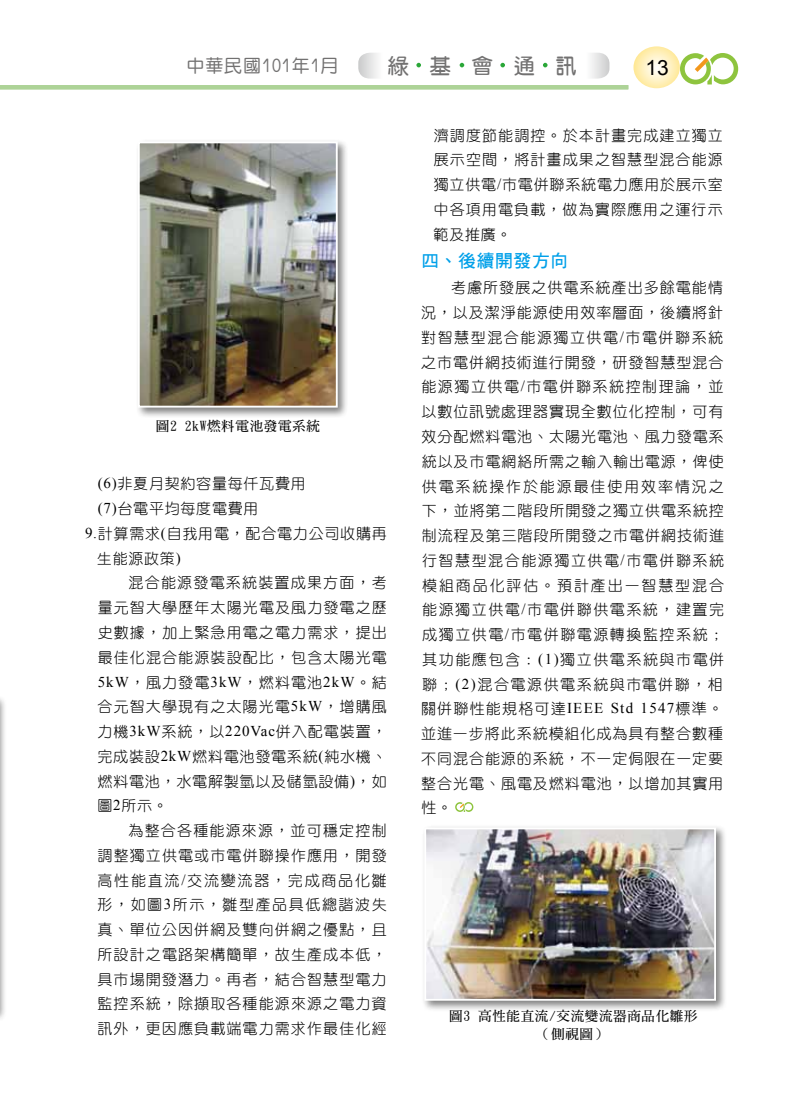
<style>
.page{position:relative;width:808px;height:1106px;background:#fff}
.page>*{position:absolute;margin:0;border:0;box-sizing:border-box;transform-origin:0 0}
.t1{font:21px "DF Yuan Bd HK BF";letter-spacing:1em;color:#727171}
.t2{font:21px "Arial";color:#000}
.t3{font:18px "DF Yuan Md HK BF";letter-spacing:.05em;color:#727171}
.t4{font:18px "DF Hei Bd HK BF";letter-spacing:.025em;color:#00a0e9}
.t5{font:15px/24.8px "DF Yuan Lt HK BF";letter-spacing:.075em;color:#000;text-align:justify}
.t6{font:15px "DF Yuan Lt HK BF";letter-spacing:.05em;color:#000}
.t7{font:15px "DF Yuan Lt HK BF";letter-spacing:.055em;color:#000}
.t8{font:15px "DF Yuan Lt HK BF";letter-spacing:.12em;color:#000}
.t9{font:15px "DF Yuan Lt HK BF";letter-spacing:.105em;color:#000}
.t10{font:13.5px/18px "DF Ming Bd HK BF";letter-spacing:.05em;color:#000;text-align:center}
.s1{font-family:"Times New Roman"}
</style>
<div class="page">
<hr style="left:0;top:85px;width:628px;height:4px;background:#add397">
<svg style="left:416px;top:63px;width:5px;height:4px"></svg>
<svg style="left:460px;top:63px;width:4px;height:4px"></svg>
<svg style="left:500px;top:63px;width:5px;height:4px"></svg>
<svg style="left:543px;top:63px;width:4px;height:4px"></svg>
<svg style="left:591px;top:53px;width:18px;height:26px"></svg>
<svg style="left:358px;top:53px;width:20px;height:26px"></svg>
<svg style="left:633px;top:46px;width:105px;height:42px"></svg>
<div style="left:0;top:694px;width:7px;height:327px;background:#000;opacity:.5"></div>
<div style="left:135px;top:138px;width:214px;height:280px;background:#000;opacity:.5"></div>
<img style="left:141px;top:144px;width:194px;height:260px">
<div style="left:138px;top:141px;width:200px;height:266px;border:2px solid #fff"></div>
<div style="left:421px;top:824px;width:306px;height:187px;background:#000;opacity:.5"></div>
<img style="left:427px;top:830px;width:286px;height:167px">
<div style="left:424px;top:827px;width:292px;height:173px;border:2px solid #fff"></div>
<svg style="left:455px;top:802px;width:18px;height:10px"></svg>
<p class="t3" style="left:186px;top:57px;width:154px">中華民國101年1月</p>
<h1 class="t1" style="left:388px;top:55px;width:190px">綠基會通訊</h1>
<h1 class="t2" style="left:645px;top:54px;width:25px">13</h1>
<p class="t10" style="left:156px;top:417px;width:166px">圖2 2kW燃料電池發電系統</p>
<p class="t6" style="left:98px;top:476px;width:209px"><span class="s1">(6)</span>非夏月契約容量每仟瓦費用</p>
<p class="t6" style="left:98px;top:501px;width:162px"><span class="s1">(7)</span>台電平均每度電費用</p>
<p class="t6" style="left:85px;top:526px;width:303px"><span class="s1">9.</span>計算需求<span class="s1">(</span>自我用電，配合電力公司收購再</p>
<p class="t5" style="left:97px;top:546px;width:85px">生能源政策<span class="s1">)</span></p>
<p class="t5" style="left:129px;top:570px;width:260px">混合能源發電系統裝置成果方面，考</p>
<p class="t5" style="left:98px;top:595px;width:291px">量元智大學歷年太陽光電及風力發電之歷</p>
<p class="t5" style="left:98px;top:620px;width:291px">史數據，加上緊急用電之電力需求，提出</p>
<p class="t5" style="left:98px;top:645px;width:291px">最佳化混合能源裝設配比，包含太陽光電</p>
<p class="t5" style="left:98px;top:669px;width:291px"><span class="s1">5kW</span>，風力發電<span class="s1">3kW</span>，燃料電池<span class="s1">2kW</span>。結</p>
<p class="t5" style="left:98px;top:694px;width:291px">合元智大學現有之太陽光電<span class="s1">5kW</span>，增購風</p>
<p class="t5" style="left:98px;top:719px;width:291px">力機<span class="s1">3kW</span>系統，以<span class="s1">220Vac</span>併入配電裝置，</p>
<p class="t7" style="left:97px;top:748px;width:291px">完成裝設<span class="s1">2kW</span>燃料電池發電系統<span class="s1">(</span>純水機、</p>
<p class="t6" style="left:98px;top:773px;width:291px">燃料電池，水電解製氫以及儲氫設備<span class="s1">)</span>，如</p>
<p class="t5" style="left:97px;top:793px;width:72px">圖<span class="s1">2</span>所示。</p>
<p class="t5" style="left:128px;top:818px;width:260px">為整合各種能源來源，並可穩定控制</p>
<p class="t5" style="left:98px;top:843px;width:291px">調整獨立供電或市電併聯操作應用，開發</p>
<p class="t8" style="left:98px;top:872px;width:291px">高性能直流<span class="s1">/</span>交流變流器，完成商品化雛</p>
<p class="t9" style="left:98px;top:897px;width:291px">形，如圖<span class="s1">3</span>所示，雛型產品具低總諧波失</p>
<p class="t5" style="left:97px;top:917px;width:291px">真、單位公因併網及雙向併網之優點，且</p>
<p class="t5" style="left:97px;top:942px;width:291px">所設計之電路架構簡單，故生產成本低，</p>
<p class="t5" style="left:97px;top:966px;width:291px">具市場開發潛力。再者，結合智慧型電力</p>
<p class="t5" style="left:97px;top:991px;width:291px">監控系統，除擷取各種能源來源之電力資</p>
<p class="t5" style="left:97px;top:1016px;width:291px">訊外，更因應負載端電力需求作最佳化經</p>
<p class="t5" style="left:434px;top:123px;width:291px">濟調度節能調控。於本計畫完成建立獨立展示空間，將計畫成果之智慧型混合能源獨立供電<span class="s1">/</span>市電併聯系統電力應用於展示室中各項用電負載，做為實際應用之運行示範及推廣。</p>
<p class="t4" style="left:421px;top:251px;width:149px">四、後續開發方向</p>
<p class="t5" style="left:421px;top:275px;width:305px;text-indent:30px">考慮所發展之供電系統產出多餘電能情況，以及潔淨能源使用效率層面，後續將針對智慧型混合能源獨立供電<span class="s1">/</span>市電併聯系統之市電併網技術進行開發，研發智慧型混合能源獨立供電<span class="s1">/</span>市電併聯系統控制理論，並以數位訊號處理器實現全數位化控制，可有效分配燃料電池、太陽光電池、風力發電系統以及市電網絡所需之輸入輸出電源，俾使供電系統操作於能源最佳使用效率情況之下，並將第二階段所開發之獨立供電系統控制流程及第三階段所開發之市電併網技術進行智慧型混合能源獨立供電<span class="s1">/</span>市電併聯系統模組商品化評估。預計產出一智慧型混合能源獨立供電<span class="s1">/</span>市電併聯供電系統，建置完成獨立供電<span class="s1">/</span>市電併聯電源轉換監控系統；其功能應包含：<span class="s1">(1)</span>獨立供電系統與市電併聯；<span class="s1">(2)</span>混合電源供電系統與市電併聯，相關併聯性能規格可達<span class="s1">IEEE Std 1547</span>標準。並進一步將此系統模組化成為具有整合數種不同混合能源的系統，不一定侷限在一定要整合光電、風電及燃料電池，以增加其實用性。</p>
<p class="t10" style="left:449px;top:1006px;width:250px">圖3 高性能直流/交流變流器商品化雛形（側視圖）</p>
</div>
